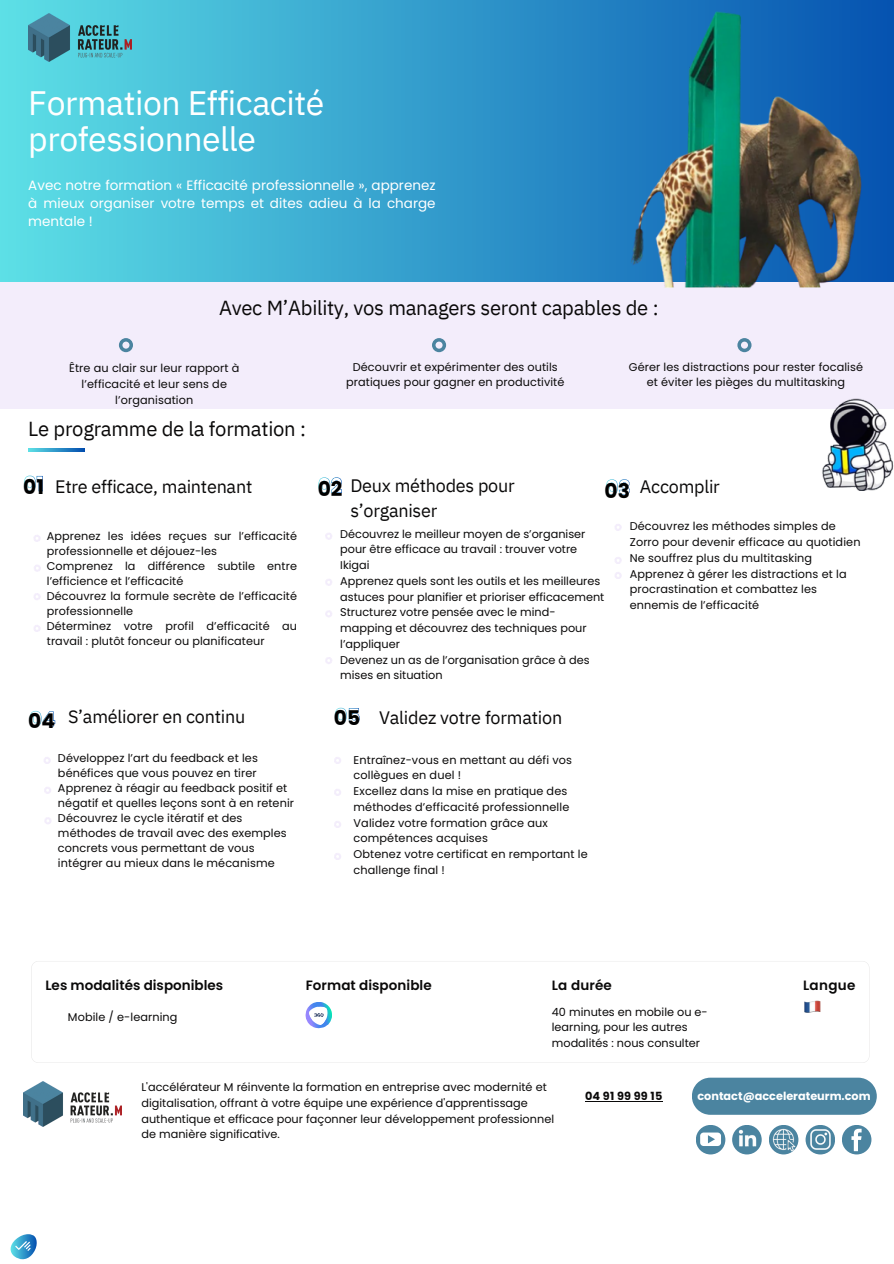
<style>
.page{position:relative;width:894px;height:1264px;background:#fff}
.page>*{position:absolute;margin:0;border:0;box-sizing:border-box;transform-origin:0 0}
.t1{font:33.75px/36px "IBM Plex Sans";letter-spacing:-.015em;color:#fff}
.t2{font:20.25px "IBM Plex Sans";letter-spacing:-.015em;color:#0a0909}
.t3{font:700 20.25px "Poppins";color:#000}
.t4{font:18px "IBM Plex Sans";letter-spacing:-.015em;color:#0a0909}
.t5{font:13.5px/18px "Poppins";color:#fff;text-align:justify}
.t6{font:600 13.5px "Poppins";letter-spacing:.005em;color:#0a0909}
.t7{font:11.25px/15.8px "Poppins";letter-spacing:.005em;color:#0a0909}
.t8{font:700 11.25px "Poppins";color:#fff}
.t9{font:700 11.25px "Poppins";letter-spacing:.015em;color:#0a0909}
</style>
<div class="page">
<svg style="left:0;top:0;width:893px;height:282px;background:#3caad1"></svg>
<svg style="left:30px;top:711px;width:25px;height:15px"></svg>
<svg style="left:24px;top:475px;width:19px;height:16px"></svg>
<svg style="left:318px;top:477px;width:24px;height:16px"></svg>
<svg style="left:606px;top:479px;width:23px;height:16px"></svg>
<div style="left:0;top:282px;width:893px;height:126px;background:#f3edfb"></div>
<svg style="left:119px;top:338px;width:14px;height:14px"></svg>
<svg style="left:432px;top:338px;width:14px;height:14px"></svg>
<svg style="left:737px;top:338px;width:14px;height:14px"></svg>
<svg style="left:34px;top:535px;width:7px;height:7px"></svg>
<svg style="left:34px;top:565px;width:7px;height:7px"></svg>
<svg style="left:615px;top:524px;width:6px;height:7px"></svg>
<svg style="left:615px;top:557px;width:6px;height:7px"></svg>
<svg style="left:615px;top:572px;width:6px;height:7px"></svg>
<svg style="left:325px;top:533px;width:7px;height:7px"></svg>
<svg style="left:325px;top:579px;width:7px;height:7px"></svg>
<svg style="left:325px;top:610px;width:7px;height:7px"></svg>
<svg style="left:32px;top:961px;width:836px;height:101px"></svg>
<svg style="left:305px;top:1001px;width:27px;height:27px"></svg>
<img style="left:803px;top:1000px;width:17px;height:12px">
<svg style="left:11px;top:1234px;width:26px;height:25px"></svg>
<img style="left:29px;top:14px;width:102px;height:47px">
<img style="left:820px;top:398px;width:73px;height:93px">
<div style="left:691px;top:1077px;width:185px;height:37px;background:#4b84a0"></div>
<img style="left:24px;top:1081px;width:98px;height:45px">
<svg style="left:695px;top:1124px;width:30px;height:30px"></svg>
<svg style="left:732px;top:1124px;width:29px;height:30px"></svg>
<svg style="left:768px;top:1124px;width:30px;height:30px"></svg>
<svg style="left:805px;top:1124px;width:29px;height:30px"></svg>
<img style="left:809px;top:1129px;width:21px;height:20px">
<svg style="left:700px;top:1132px;width:20px;height:13px"></svg>
<img style="left:772px;top:1128px;width:22px;height:22px">
<div style="left:841px;top:1124px;width:30px;height:30px;background:#4b84a0;border-radius:50%"></div>
<svg style="left:851px;top:1128px;width:10px;height:23px"></svg>
<img style="left:737px;top:1129px;width:18px;height:18px">
<svg style="left:335px;top:707px;width:24px;height:16px"></svg>
<svg style="left:44px;top:757px;width:7px;height:7px"></svg>
<svg style="left:334px;top:757px;width:7px;height:7px"></svg>
<svg style="left:334px;top:789px;width:7px;height:7px"></svg>
<svg style="left:334px;top:821px;width:7px;height:7px"></svg>
<svg style="left:34px;top:593px;width:7px;height:7px"></svg>
<svg style="left:44px;top:787px;width:7px;height:7px"></svg>
<svg style="left:44px;top:817px;width:7px;height:7px"></svg>
<svg style="left:334px;top:853px;width:7px;height:7px"></svg>
<hr style="left:585px;top:1101px;width:77px;height:1px;background:#0a0909">
<svg style="left:34px;top:625px;width:7px;height:7px"></svg>
<svg style="left:325px;top:657px;width:7px;height:7px"></svg>
<img style="left:599px;top:0;width:262px;height:287px">
<p class="t1" style="left:28px;top:85px;width:297px">Formation Efficacité professionnelle</p>
<h2 class="t5" style="left:28px;top:176px;width:408px">Avec notre formation « Efficacité professionnelle », apprenez à mieux organiser votre temps et dites adieu à la charge mentale !</h2>
<p class="t2" style="left:219px;top:294px;width:441px">Avec M’Ability, vos managers seront capables de :</p>
<p class="t7" style="left:69px;top:360px;width:172px;text-align:center">Être au clair sur leur rapport à l’efficacité et leur sens de l’organisation</p>
<h3 class="t2" style="left:28px;top:415px;width:279px">Le programme de la formation :</h3>
<h3 class="t7" style="left:346px;top:360px;width:220px;line-height:15px;text-align:center">Découvrir et expérimenter des outils pratiques pour gagner en productivité</h3>
<p class="t7" style="left:628px;top:360px;width:235px;line-height:15px;text-align:center">Gérer les distractions pour rester focalisé et éviter les pièges du multitasking</p>
<h4 class="t4" style="left:55px;top:474px;width:198px">Etre efficace, maintenant</h4>
<p class="t4" style="left:350px;top:473px;width:166px">Deux méthodes pour</p>
<p class="t4" style="left:639px;top:475px;width:81px">Accomplir</p>
<p class="t4" style="left:350px;top:498px;width:88px">s’organiser</p>
<p class="t3" style="left:23px;top:472px;width:22px">01</p>
<p class="t3" style="left:317px;top:474px;width:26px">02</p>
<p class="t3" style="left:604px;top:476px;width:27px">03</p>
<p class="t7" style="left:629px;top:518px;width:232px">Découvrez les méthodes simples de<br>Zorro pour devenir efficace au quotidien</p>
<p class="t7" style="left:629px;top:550px;width:184px">Ne souffrez plus du multitasking</p>
<p class="t7" style="left:629px;top:565px;width:218px">Apprenez à gérer les distractions et la procrastination et combattez les ennemis de l’efficacité</p>
<p class="t7" style="left:340px;top:525px;width:247px">Découvrez le meilleur moyen de s’organiser pour être efficace au travail : trouver votre<br>Ikigai</p>
<p class="t7" style="left:340px;top:573px;width:265px">Apprenez quels sont les outils et les meilleures astuces pour planifier et prioriser efficacement</p>
<p class="t7" style="left:340px;top:604px;width:248px">Structurez votre pensée avec le mind&shy;mapping et découvrez des techniques pour l’appliquer</p>
<p class="t7" style="left:340px;top:651px;width:251px">Devenez un as de l’organisation grâce à des mises en situation</p>
<p class="t7" style="left:47px;top:529px;width:251px;line-height:15px">Apprenez les idées reçues sur l’efficacité professionnelle et déjouez-les</p>
<p class="t7" style="left:47px;top:558px;width:251px;line-height:15px">Comprenez la différence subtile entre l’efficience et l’efficacité</p>
<p class="t7" style="left:47px;top:588px;width:251px;line-height:15px">Découvrez la formule secrète de l’efficacité professionnelle</p>
<p class="t7" style="left:47px;top:618px;width:251px;line-height:15px">Déterminez votre profil d’efficacité au travail : plutôt fonceur ou planificateur</p>
<p class="t3" style="left:28px;top:706px;width:28px">04</p>
<h4 class="t4" style="left:68px;top:704px;width:179px">S’améliorer en continu</h4>
<p class="t3" style="left:334px;top:703px;width:28px">05</p>
<h6 class="t4" style="left:379px;top:705px;width:185px">Validez votre formation</h6>
<h3 class="t7" style="left:58px;top:750px;width:201px;line-height:15px">Développez l’art du feedback et les bénéfices que vous pouvez en tirer</h3>
<p class="t7" style="left:58px;top:780px;width:237px;line-height:15px">Apprenez à réagir au feedback positif et négatif et quelles leçons sont à en retenir</p>
<p class="t7" style="left:58px;top:810px;width:230px;line-height:15px">Découvrez le cycle itératif et des méthodes de travail avec des exemples concrets vous permettant de vous intégrer au mieux dans le mécanisme</p>
<p class="t7" style="left:353px;top:751px;width:220px">Entraînez-vous en mettant au défi vos collègues en duel !</p>
<p class="t7" style="left:353px;top:783px;width:217px">Excellez dans la mise en pratique des méthodes d’efficacité professionnelle</p>
<p class="t7" style="left:353px;top:814px;width:196px">Validez votre formation grâce aux compétences acquises</p>
<h6 class="t7" style="left:353px;top:846px;width:236px">Obtenez votre certificat en remportant le challenge final !</h6>
<p class="t6" style="left:45px;top:975px;width:179px">Les modalités disponibles</p>
<p class="t7" style="left:68px;top:1009px;width:111px">Mobile / e-learning</p>
<p class="t6" style="left:305px;top:975px;width:127px">Format disponible</p>
<h3 class="t6" style="left:551px;top:975px;width:62px">La durée</h3>
<h3 class="t6" style="left:802px;top:975px;width:54px">Langue</h3>
<p class="t7" style="left:551px;top:1003px;width:157px">40 minutes en mobile ou e&shy;learning, pour les autres modalités : nous consulter</p>
<h4 class="t7" style="left:141px;top:1079px;width:414px">L'accélérateur M réinvente la formation en entreprise avec modernité et digitalisation, offrant à votre équipe une expérience d'apprentissage authentique et efficace pour façonner leur développement professionnel de manière significative.</h4>
<p class="t9" style="left:585px;top:1088px;width:79px">04 91 99 99 15</p>
<h4 class="t8" style="left:697px;top:1088px;width:175px">contact@accelerateurm.com</h4>
</div>
